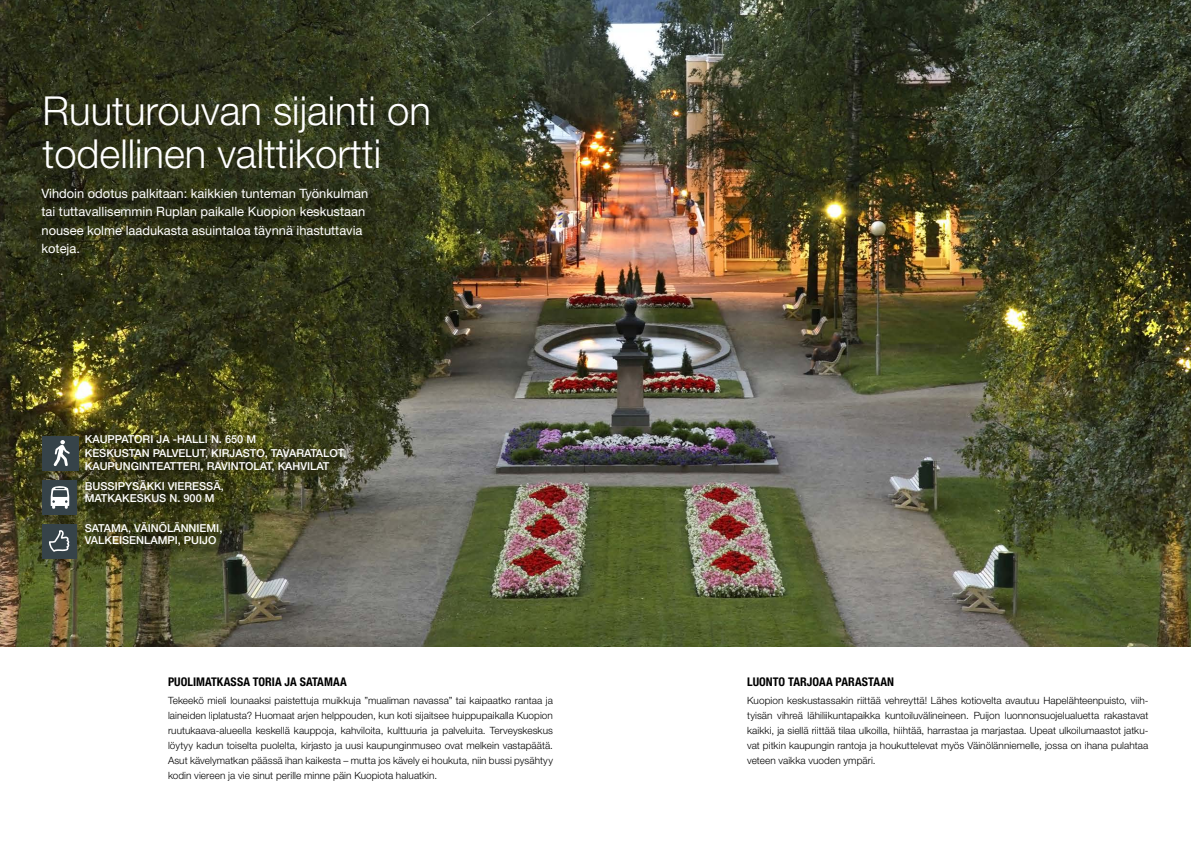
<style>
.page{position:relative;width:1191px;height:842px;background:#fff}
.page>*{position:absolute;margin:0;border:0;box-sizing:border-box;transform-origin:0 0}
.t1{font:300 40px/43px "Helvetica Neue LT Pro";color:#fff}
.t2{font:12.9px/18.3px "Helvetica Neue LT Pro";color:#fff}
.t3{font:700 condensed 12px "Helvetica Neue LT Pro";letter-spacing:.005em;color:#000}
.t4{font:500 11px/13.3px "Helvetica Neue LT Pro";color:#fff}
.t5{font:300 10px/15px "Helvetica Neue LT Pro";letter-spacing:.005em;color:#000;text-align:justify}
</style>
<div class="page">
<img style="left:0;top:0;width:1191px;height:646px">
<div style="left:43px;top:190px;width:337px;height:77px;background:#000;opacity:.75"></div>
<svg style="left:74px;top:424px;width:290px;height:65px;background:#3f401d"></svg>
<div style="left:87px;top:481px;width:148px;height:33px;background:#000;opacity:.75"></div>
<div style="left:87px;top:524px;width:147px;height:34px;background:#000;opacity:.75"></div>
<div style="left:43px;top:436px;width:36px;height:34px;background:#364349"></div>
<svg style="left:54px;top:440px;width:16px;height:26px"></svg>
<div style="left:43px;top:480px;width:34px;height:35px;background:#364349"></div>
<svg style="left:51px;top:486px;width:18px;height:23px"></svg>
<div style="left:43px;top:524px;width:34px;height:35px;background:#364349"></div>
<svg style="left:49px;top:530px;width:20px;height:22px"></svg>
<h1 class="t1" style="left:43px;top:88px;width:390px">Ruuturouvan sijainti on todellinen valttikortti</h1>
<p class="t2" style="left:42px;top:184px;width:328px">Vihdoin odotus palkitaan: kaikkien tunteman Työnkulman tai tuttavallisemmin Ruplan paikalle Kuopion keskustaan nousee kolme laadukasta asuintaloa täynnä ihastuttavia koteja.</p>
<p class="t4" style="left:85px;top:433px;width:263px">KAUPPATORI JA -HALLI N. 650 M<br>KESKUSTAN PALVELUT, KIRJASTO, TAVARATALOT,<br>KAUPUNGINTEATTERI, RAVINTOLAT, KAHVILAT</p>
<p class="t4" style="left:85px;top:480px;width:140px;line-height:12.1px">BUSSIPYSÄKKI VIERESSÄ,<br>MATKAKESKUS N. 900 M</p>
<p class="t4" style="left:85px;top:522px;width:139px;line-height:12.1px">SATAMA, VÄINÖLÄNNIEMI,<br>VALKEISENLAMPI, PUIJO</p>
<p class="t3" style="left:168px;top:675px;width:180px">PUOLIMATKASSA TORIA JA SATAMAA</p>
<p class="t5" style="left:168px;top:693px;width:386px">Tekeekö mieli lounaaksi paistettuja muikkuja ”mualiman navassa” tai kaipaatko rantaa ja laineiden liplatusta? Huomaat arjen helppouden, kun koti sijaitsee huippupaikalla Kuopion ruutukaava-alueella keskellä kauppoja, kahviloita, kulttuuria ja palveluita. Terveyskeskus löytyy kadun toiselta puolelta, kirjasto ja uusi kaupunginmuseo ovat melkein vastapäätä.<br>Asut kävelymatkan päässä ihan kaikesta – mutta jos kävely ei houkuta, niin bussi pysähtyy kodin viereen ja vie sinut perille minne päin Kuopiota haluatkin.</p>
<p class="t3" style="left:747px;top:675px;width:148px">LUONTO TARJOAA PARASTAAN</p>
<p class="t5" style="left:747px;top:693px;width:403px">Kuopion keskustassakin riittää vehreyttä! Lähes kotiovelta avautuu Hapelähteenpuisto, viih&shy;tyisän vihreä lähiliikuntapaikka kuntoiluvälineineen. Puijon luonnonsuojelualuetta rakastavat kaikki, ja siellä riittää tilaa ulkoilla, hiihtää, harrastaa ja marjastaa. Upeat ulkoilumaastot jatku&shy;vat pitkin kaupungin rantoja ja houkuttelevat myös Väinölänniemelle, jossa on ihana pulahtaa veteen vaikka vuoden ympäri.</p>
</div>
